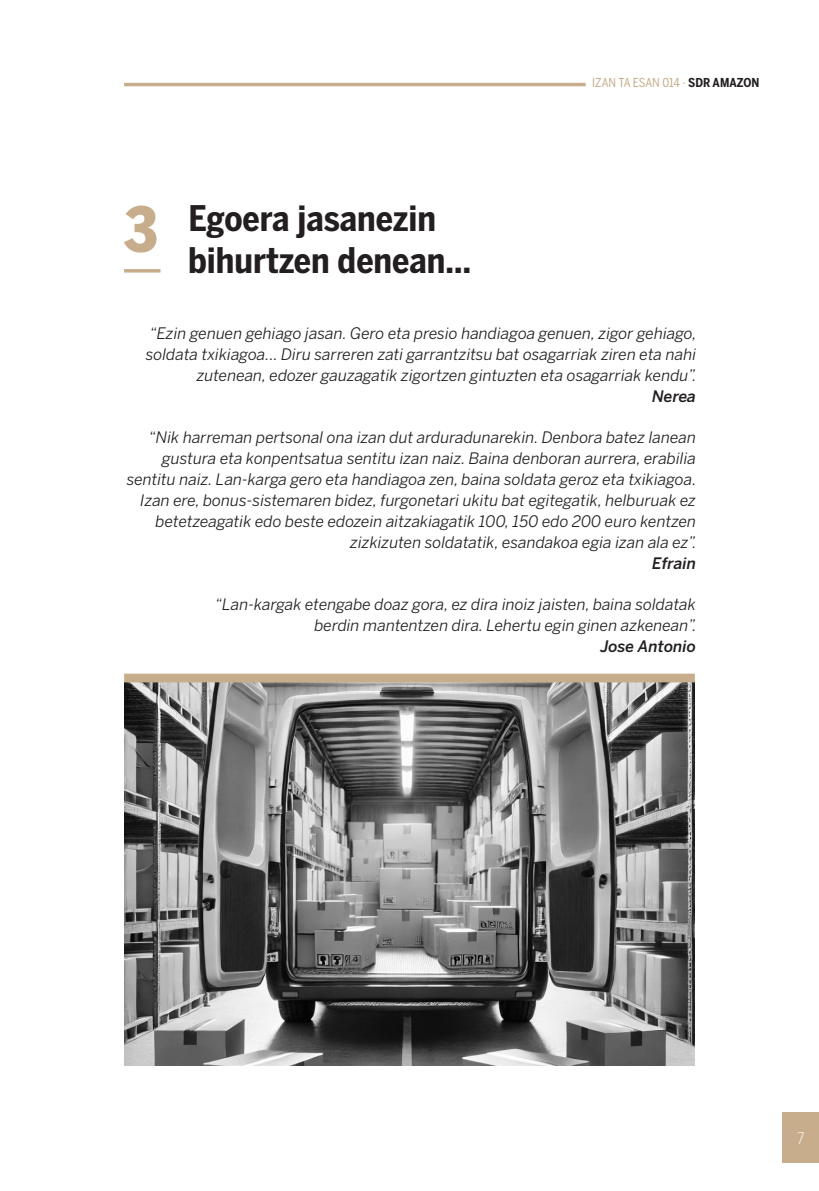
<style>
.page{position:relative;width:819px;height:1191px;background:#fff}
.page>*{position:absolute;margin:0;border:0;box-sizing:border-box;transform-origin:0 0}
.t1{font:900 61.25px "Benton Sans Cond";color:#c7ad8b}
.t2{font:700 35px/42px "Benton Sans Cond";color:#231f20}
.t3{font:italic 15.75px/21px "Benton Sans";color:#231f20;text-align:right}
.t4{font:italic 500 15.75px "Benton Sans";color:#231f20}
.t5{font:300 15.75px "Benton Sans Cond";color:#fff}
.t6{font:12.25px "Benton Sans Cond";letter-spacing:-.005em;color:#c7ad8b}
.s1{font-weight:700;color:#231f20}
</style>
<div class="page">
<hr style="left:124px;top:83px;width:461px;height:3px;background:#c7ad8b">
<div style="left:782px;top:1112px;width:37px;height:51px;background:#c7ad8b"></div>
<hr style="left:124px;top:269px;width:36px;height:3px;background:#c7ad8b">
<img style="left:124px;top:682px;width:571px;height:383px">
<div style="left:124px;top:673px;width:571px;height:9px;background:#c7ad8b"></div>
<h1 class="t1" style="left:124px;top:193px;width:35px">3</h1>
<h2 class="t2" style="left:188px;top:197px;width:284px">Egoera jasanezin bihurtzen denean…</h2>
<p class="t6" style="left:592px;top:75px;width:169px">IZANTA ESAN 014 · <span class="s1">SDR AMAZON</span></p>
<p class="t3" style="left:146px;top:322px;width:552px">“Ezin genuen gehiago jasan. Gero eta presio handiagoa genuen, zigor gehiago, soldata txikiagoa... Diru sarreren zati garrantzitsu bat osagarriak ziren eta nahi zutenean, edozer gauzagatik zigortzen gintuzten eta osagarriak kendu”.</p>
<p class="t4" style="left:652px;top:387px;width:46px">Nerea</p>
<p class="t3" style="left:127px;top:426px;width:571px">“Nik harreman pertsonal ona izan dut arduradunarekin. Denbora batez lanean gustura eta konpentsatua sentitu izan naiz. Baina denboran aurrera, erabilia sentitu naiz. Lan-karga gero eta handiagoa zen, baina soldata geroz eta txikiagoa.<br>Izan ere, bonus-sistemaren bidez, furgonetari ukitu bat egitegatik, helburuak ez betetzeagatik edo beste edozein aitzakiagatik 100, 150 edo 200 euro kentzen zizkizuten soldatatik, esandakoa egia izan ala ez”.</p>
<p class="t4" style="left:652px;top:553px;width:46px">Efrain</p>
<p class="t3" style="left:215px;top:593px;width:483px">“Lan-kargak etengabe doaz gora, ez dira inoiz jaisten, baina soldatak berdin mantentzen dira. Lehertu egin ginen azkenean”.</p>
<p class="t4" style="left:600px;top:636px;width:97px">Jose Antonio</p>
<p class="t5" style="left:797px;top:1129px;width:9px">7</p>
</div>
